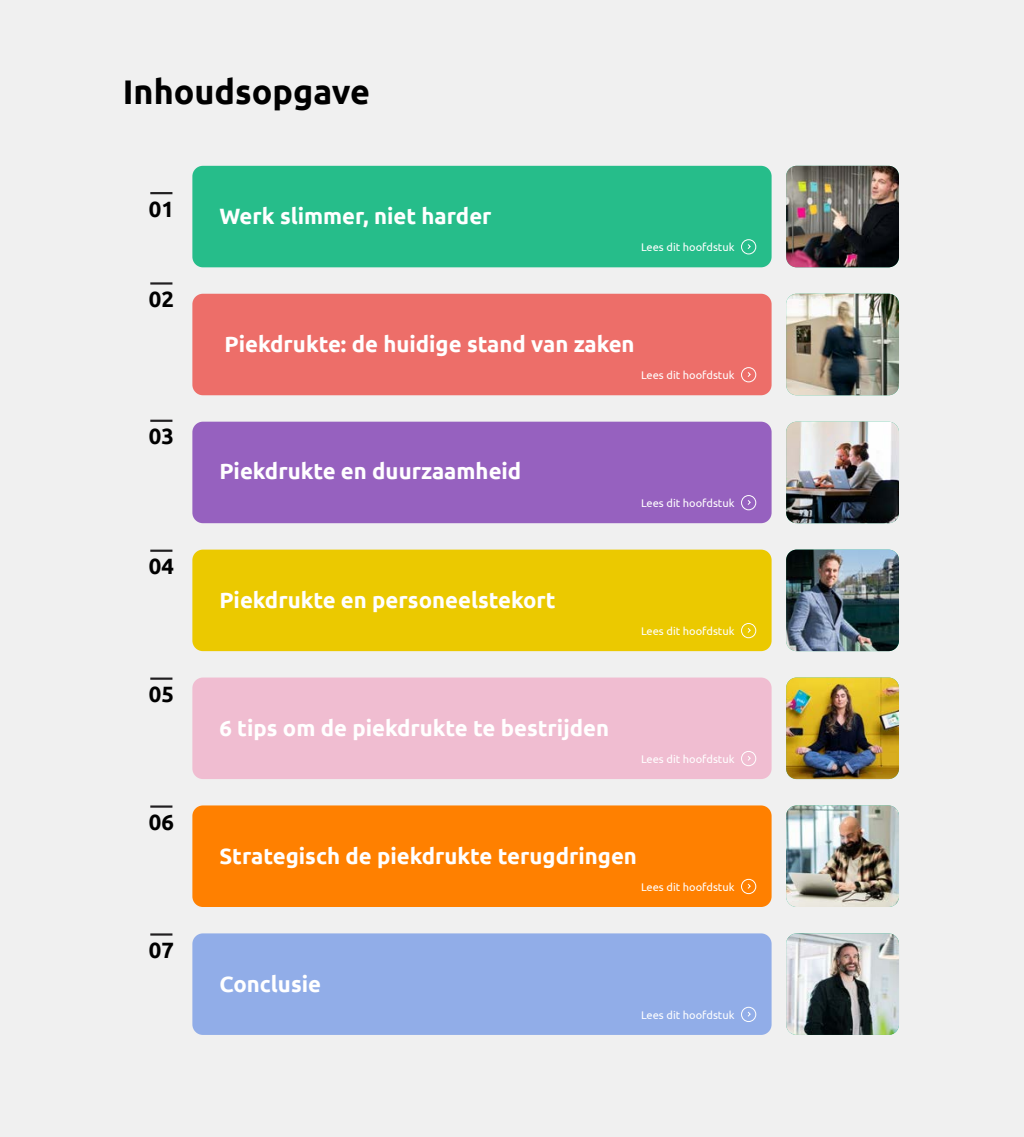
<style>
.page{position:relative;width:1024px;height:1137px;background:#fff}
.page>*{position:absolute;margin:0;border:0;box-sizing:border-box;transform-origin:0 0}
.t1{font:700 34.12px "Ubuntu";color:#000}
.t2{font:700 22.14px "Ubuntu";color:#fff}
.t3{font:700 22.14px "Ubuntu";color:#000}
.t4{font:11.03px "Ubuntu";color:#fff}
</style>
<div class="page">
<div style="left:0;top:0;width:1024px;height:1136px;background:#f0f0f0"></div>
<hr style="left:150px;top:805px;width:22px;height:2px;background:#211f21">
<hr style="left:150px;top:192px;width:22px;height:2px;background:#211f21">
<div style="left:192px;top:166px;width:579px;height:101px;background:#26bd8a;border-radius:10px"></div>
<svg style="left:741px;top:239px;width:15px;height:15px"></svg>
<img style="left:786px;top:166px;width:113px;height:101px">
<div style="left:192px;top:293px;width:579px;height:102px;background:#ed6e69;border-radius:10px"></div>
<svg style="left:741px;top:367px;width:15px;height:15px"></svg>
<hr style="left:150px;top:282px;width:22px;height:2px;background:#211f21">
<img style="left:786px;top:293px;width:113px;height:102px">
<div style="left:192px;top:421px;width:579px;height:102px;background:#9661bf;border-radius:10px"></div>
<svg style="left:741px;top:495px;width:15px;height:15px"></svg>
<hr style="left:150px;top:419px;width:22px;height:3px;background:#211f21">
<img style="left:786px;top:421px;width:113px;height:102px">
<div style="left:192px;top:549px;width:579px;height:102px;background:#ebc900;border-radius:10px"></div>
<svg style="left:741px;top:623px;width:15px;height:15px"></svg>
<hr style="left:150px;top:549px;width:22px;height:2px;background:#211f21">
<img style="left:786px;top:549px;width:113px;height:102px">
<div style="left:192px;top:677px;width:579px;height:101px;background:#f0bdd1;border-radius:10px"></div>
<svg style="left:741px;top:751px;width:15px;height:14px"></svg>
<hr style="left:150px;top:677px;width:22px;height:2px;background:#211f21">
<img style="left:786px;top:677px;width:113px;height:101px">
<div style="left:192px;top:805px;width:579px;height:101px;background:#ff8000;border-radius:10px"></div>
<svg style="left:741px;top:878px;width:15px;height:15px"></svg>
<img style="left:786px;top:805px;width:113px;height:101px">
<div style="left:192px;top:933px;width:579px;height:101px;background:#91ade8;border-radius:10px"></div>
<svg style="left:741px;top:1006px;width:15px;height:15px"></svg>
<hr style="left:150px;top:933px;width:22px;height:2px;background:#211f21">
<img style="left:786px;top:933px;width:113px;height:101px">
<h1 class="t1" style="left:123px;top:71px;width:249px">Inhoudsopgave</h1>
<p class="t3" style="left:149px;top:195px;width:27px">01</p>
<p class="t3" style="left:149px;top:285px;width:27px">02</p>
<p class="t3" style="left:149px;top:423px;width:27px">03</p>
<p class="t3" style="left:149px;top:552px;width:27px">04</p>
<p class="t3" style="left:149px;top:680px;width:27px">05</p>
<p class="t3" style="left:149px;top:808px;width:27px">06</p>
<p class="t3" style="left:149px;top:936px;width:27px">07</p>
<p class="t2" style="left:219px;top:203px;width:274px">Werk slimmer, niet harder</p>
<p class="t4" style="left:641px;top:240px;width:95px">Lees dit hoofdstuk</p>
<p class="t2" style="left:225px;top:331px;width:411px">Piekdrukte: de huidige stand van zaken</p>
<p class="t4" style="left:641px;top:368px;width:95px">Lees dit hoofdstuk</p>
<p class="t2" style="left:219px;top:457px;width:303px">Piekdrukte en duurzaamheid</p>
<p class="t4" style="left:641px;top:496px;width:95px">Lees dit hoofdstuk</p>
<p class="t2" style="left:219px;top:586px;width:338px">Piekdrukte en personeelstekort</p>
<p class="t2" style="left:219px;top:714px;width:391px">6 tips om de piekdrukte te bestrijden</p>
<p class="t4" style="left:641px;top:624px;width:95px">Lees dit hoofdstuk</p>
<p class="t4" style="left:641px;top:752px;width:95px">Lees dit hoofdstuk</p>
<p class="t2" style="left:219px;top:842px;width:419px">Strategisch de piekdrukte terugdringen</p>
<p class="t2" style="left:219px;top:970px;width:103px">Conclusie</p>
<p class="t4" style="left:641px;top:879px;width:95px">Lees dit hoofdstuk</p>
<p class="t4" style="left:641px;top:1007px;width:95px">Lees dit hoofdstuk</p>
</div>
